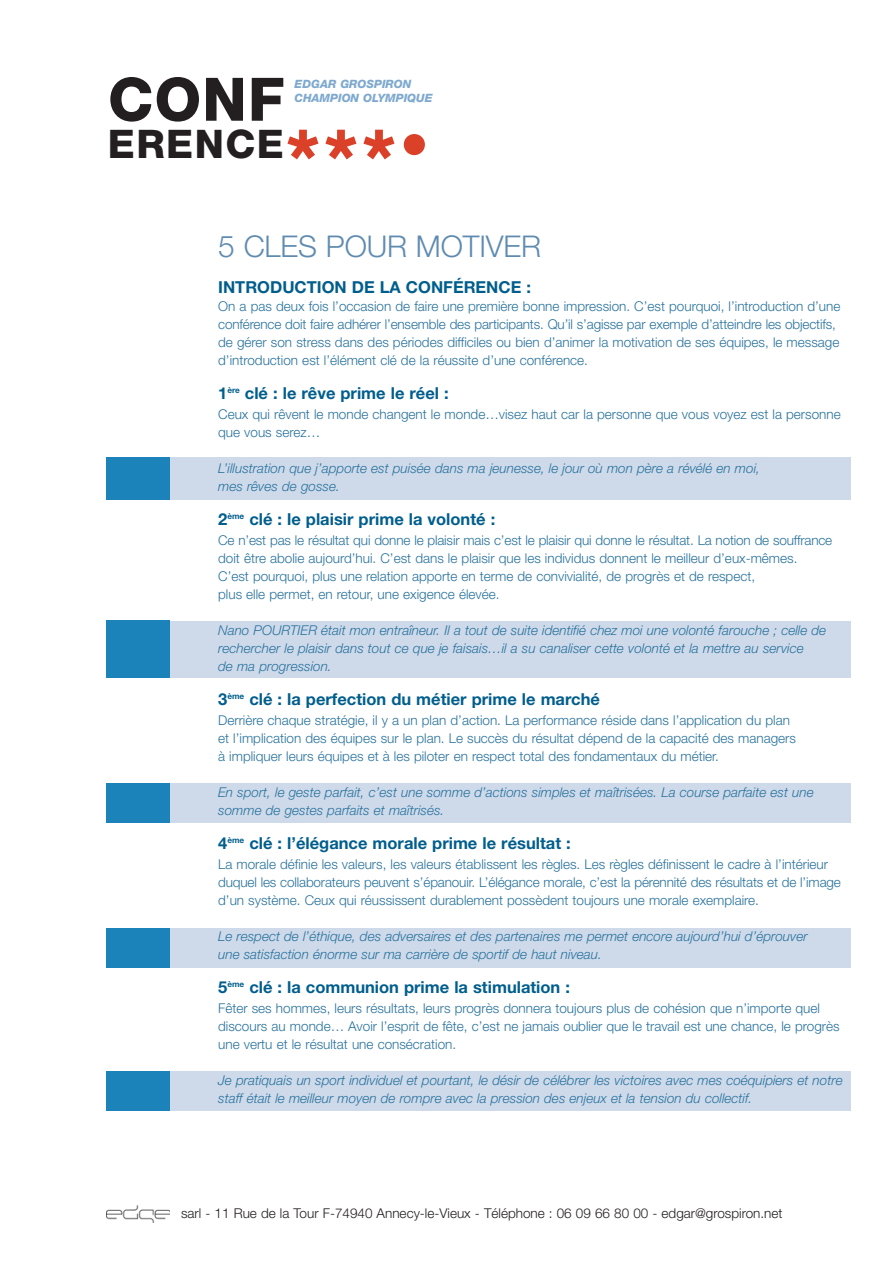
<style>
.page{position:relative;width:893px;height:1263px;background:#fff}
.page>*{position:absolute;margin:0;border:0;box-sizing:border-box;transform-origin:0 0}
.t1{font:800 60px "Helvetica Neue";color:#231f20}
.t2{font:800 39.45px "Helvetica Neue";letter-spacing:.04em;color:#231f20}
.t3{font:300 30px "Helvetica Neue";letter-spacing:-.005em;color:#5f8bb0}
.t4{font:700 16.5px "Helvetica Neue";color:#005e8d}
.t5{font:300 13.5px/18px "Helvetica Neue";color:#28729d}
.t6{font:italic 300 13.5px/18px "Helvetica Neue";color:#28729d}
.t7{font:300 13.5px "Helvetica Neue";color:#231f20}
.t8{font:italic 800 11.4px/14.4px "Helvetica Neue";color:#7ea9cf}
.s1{font-size:78.9px;color:#db4028}
.s2{font-size:59.1px;color:#db4028}
</style>
<div class="page">
<div style="left:170px;top:457px;width:680px;height:43px;background:#cedaea"></div>
<div style="left:106px;top:457px;width:64px;height:43px;background:#1b83b9"></div>
<div style="left:170px;top:621px;width:680px;height:57px;background:#cedaea"></div>
<div style="left:106px;top:621px;width:64px;height:57px;background:#1b83b9"></div>
<div style="left:170px;top:783px;width:680px;height:40px;background:#cedaea"></div>
<div style="left:106px;top:783px;width:64px;height:40px;background:#1b83b9"></div>
<div style="left:170px;top:928px;width:680px;height:39px;background:#cedaea"></div>
<div style="left:106px;top:928px;width:64px;height:39px;background:#1b83b9"></div>
<div style="left:170px;top:1071px;width:680px;height:39px;background:#cedaea"></div>
<div style="left:106px;top:1071px;width:64px;height:39px;background:#1b83b9"></div>
<img style="left:106px;top:1205px;width:64px;height:17px">
<h1 class="t1" style="left:108px;top:65px;width:178px">CONF</h1>
<h2 class="t2" style="left:108px;top:122px;width:323px">ERENCE<span class="s1">***</span><span class="s2">•</span></h2>
<p class="t8" style="left:294px;top:77px;width:140px">EDGAR GROSPIRON<br>CHAMPION OLYMPIQUE</p>
<h3 class="t3" style="left:218px;top:235px;width:324px">5 CLES POUR MOTIVER</h3>
<p class="t4" style="left:218px;top:281px;width:314px">INTRODUCTION DE LA CONFÉRENCE :</p>
<p class="t5" style="left:218px;top:298px;width:624px">On a pas deux fois l’occasion de faire une première bonne impression. C’est pourquoi, l’introduction d’une conférence doit faire adhérer l’ensemble des participants. Qu’il s’agisse par exemple d’atteindre les objectifs, de gérer son stress dans des périodes difficiles ou bien d’animer la motivation de ses équipes, le message d’introduction est l’élément clé de la réussite d’une conférence.</p>
<p class="t4" style="left:218px;top:387px;width:232px">1<sup>ère</sup> clé : le rêve prime le réel :</p>
<p class="t5" style="left:218px;top:406px;width:624px">Ceux qui rêvent le monde changent le monde…visez haut car la personne que vous voyez est la personne que vous serez…</p>
<p class="t6" style="left:218px;top:460px;width:543px">L’illustration que j’apporte est puisée dans ma jeunesse, le jour où mon père a révélé en moi, mes rêves de gosse.</p>
<p class="t4" style="left:218px;top:513px;width:279px">2<sup>ème</sup> clé : le plaisir prime la volonté :</p>
<p class="t5" style="left:218px;top:532px;width:616px">Ce n’est pas le résultat qui donne le plaisir mais c’est le plaisir qui donne le résultat. La notion de souffrance doit être abolie aujourd’hui. C’est dans le plaisir que les individus donnent le meilleur d’eux-mêmes.<br>C’est pourquoi, plus une relation apporte en terme de convivialité, de progrès et de respect,<br>plus elle permet, en retour, une exigence élevée.</p>
<p class="t6" style="left:218px;top:622px;width:610px">Nano POURTIER était mon entraîneur. Il a tout de suite identifié chez moi une volonté farouche ; celle de rechercher le plaisir dans tout ce que je faisais…il a su canaliser cette volonté et la mettre au service<br>de ma progression.</p>
<p class="t4" style="left:218px;top:693px;width:383px">3<sup>ème</sup> clé : la perfection du métier prime le marché</p>
<p class="t5" style="left:218px;top:712px;width:579px">Derrière chaque stratégie, il y a un plan d’action. La performance réside dans l’application du plan et l’implication des équipes sur le plan. Le succès du résultat dépend de la capacité des managers à impliquer leurs équipes et à les piloter en respect total des fondamentaux du métier.</p>
<p class="t6" style="left:218px;top:784px;width:597px">En sport, le geste parfait, c’est une somme d’actions simples et maîtrisées. La course parfaite est une somme de gestes parfaits et maîtrisés.</p>
<p class="t4" style="left:218px;top:837px;width:354px">4<sup>ème</sup> clé : l’élégance morale prime le résultat :</p>
<p class="t5" style="left:218px;top:856px;width:624px">La morale définie les valeurs, les valeurs établissent les règles. Les règles définissent le cadre à l’intérieur duquel les collaborateurs peuvent s’épanouir. L’élégance morale, c’est la pérennité des résultats et de l’image d’un système. Ceux qui réussissent durablement possèdent toujours une morale exemplaire.</p>
<p class="t6" style="left:218px;top:928px;width:591px">Le respect de l’éthique, des adversaires et des partenaires me permet encore aujourd’hui d’éprouver une satisfaction énorme sur ma carrière de sportif de haut niveau.</p>
<p class="t4" style="left:218px;top:981px;width:353px">5<sup>ème</sup> clé : la communion prime la stimulation :</p>
<p class="t5" style="left:218px;top:1000px;width:623px">Fêter ses hommes, leurs résultats, leurs progrès donnera toujours plus de cohésion que n’importe quel discours au monde… Avoir l’esprit de fête, c’est ne jamais oublier que le travail est une chance, le progrès une vertu et le résultat une consécration.</p>
<p class="t6" style="left:218px;top:1072px;width:626px">Je pratiquais un sport individuel et pourtant, le désir de célébrer les victoires avec mes coéquipiers et notre staff était le meilleur moyen de rompre avec la pression des enjeux et la tension du collectif.</p>
<p class="t7" style="left:181px;top:1208px;width:603px">sarl - 11 Rue de la Tour F-74940 Annecy-le-Vieux - Téléphone : 06 09 66 80 00 - edgar@grospiron.net</p>
</div>
